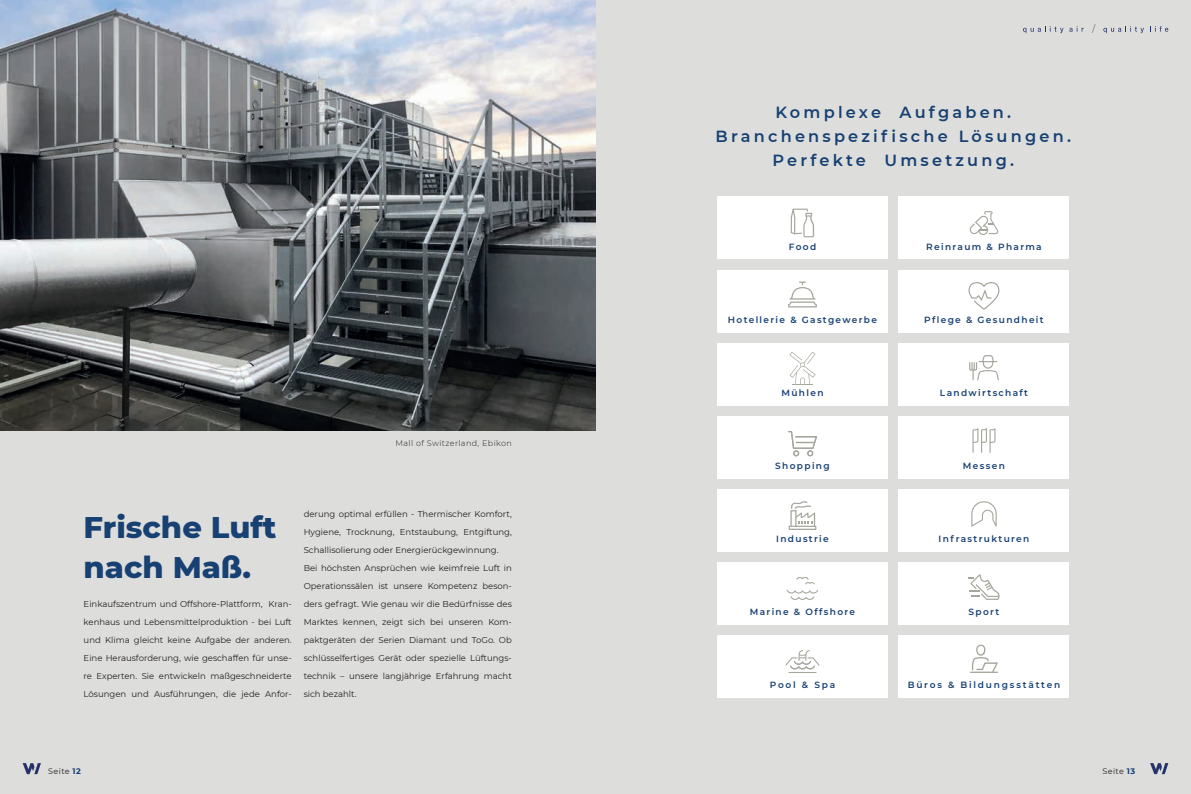
<style>
.page{position:relative;width:1191px;height:794px;background:#dddddb}
.page>*{position:absolute;margin:0;border:0;box-sizing:border-box;transform-origin:0 0}
.t1{font:800 30.5px/40px "Montserrat";color:#174073}
.t2{font:600 16.1px/24.1px "Montserrat";letter-spacing:.2em;color:#174073;text-align:center}
.t3{font:600 9px "Montserrat";letter-spacing:.15em;color:#174073}
.t4{font:600 9px "Montserrat";letter-spacing:.2em;color:#174073}
.t5{font:8.5px/18px "Montserrat";color:#231f20;text-align:justify}
.t6{font:300 8px "Montserrat";letter-spacing:.05em;color:#231f20}
.t7{font:8px "Montserrat";letter-spacing:.05em;color:#231f20}
.s1{font-weight:700;color:#174073}
</style>
<div class="page">
<svg style="left:1150px;top:763px;width:18px;height:11px"></svg>
<svg style="left:23px;top:763px;width:18px;height:11px"></svg>
<svg style="left:1091px;top:24px;width:4px;height:9px"></svg>
<svg style="left:1103px;top:26px;width:41px;height:7px"></svg>
<svg style="left:1150px;top:26px;width:18px;height:6px"></svg>
<svg style="left:1023px;top:26px;width:40px;height:7px"></svg>
<svg style="left:1069px;top:26px;width:14px;height:6px"></svg>
<img style="left:0;top:0;width:595px;height:430px">
<div style="left:717px;top:197px;width:170px;height:62px;background:#fff"></div>
<div style="left:717px;top:270px;width:170px;height:62px;background:#fff"></div>
<div style="left:717px;top:343px;width:170px;height:62px;background:#fff"></div>
<div style="left:717px;top:416px;width:170px;height:62px;background:#fff"></div>
<div style="left:717px;top:489px;width:170px;height:62px;background:#fff"></div>
<div style="left:717px;top:562px;width:170px;height:62px;background:#fff"></div>
<div style="left:717px;top:635px;width:170px;height:62px;background:#fff"></div>
<svg style="left:790px;top:209px;width:24px;height:28px"></svg>
<svg style="left:788px;top:281px;width:29px;height:26px"></svg>
<svg style="left:789px;top:352px;width:26px;height:33px"></svg>
<svg style="left:788px;top:431px;width:29px;height:25px"></svg>
<svg style="left:788px;top:501px;width:28px;height:29px"></svg>
<svg style="left:786px;top:590px;width:32px;height:10px"></svg>
<svg style="left:796px;top:577px;width:18px;height:7px"></svg>
<svg style="left:785px;top:650px;width:34px;height:23px"></svg>
<div style="left:899px;top:197px;width:170px;height:62px;background:#fff"></div>
<div style="left:899px;top:270px;width:170px;height:62px;background:#fff"></div>
<div style="left:899px;top:343px;width:170px;height:62px;background:#fff"></div>
<div style="left:899px;top:416px;width:170px;height:62px;background:#fff"></div>
<div style="left:899px;top:489px;width:170px;height:62px;background:#fff"></div>
<div style="left:899px;top:562px;width:170px;height:62px;background:#fff"></div>
<div style="left:899px;top:635px;width:170px;height:62px;background:#fff"></div>
<svg style="left:969px;top:211px;width:29px;height:24px"></svg>
<svg style="left:968px;top:282px;width:31px;height:28px"></svg>
<svg style="left:969px;top:355px;width:29px;height:25px"></svg>
<svg style="left:972px;top:428px;width:23px;height:25px"></svg>
<svg style="left:971px;top:501px;width:25px;height:25px"></svg>
<svg style="left:968px;top:574px;width:31px;height:26px"></svg>
<svg style="left:970px;top:644px;width:27px;height:29px"></svg>
<h2 class="t2" style="left:715px;top:99px;width:357px">Komplexe Aufgaben.<br>Branchenspezifische Lösungen.<br>Perfekte Umsetzung.</h2>
<p class="t6" style="left:395px;top:437px;width:118px">Mall of Switzerland, Ebikon</p>
<h1 class="t1" style="left:84px;top:505px;width:194px">Frische Luft nach Maß.</h1>
<p class="t5" style="left:84px;top:595px;width:210px">Einkaufszentrum und Offshore-Plattform, Kran&shy;kenhaus und Lebensmittelproduktion - bei Luft und Klima gleicht keine Aufgabe der anderen.<br>Eine Herausforderung, wie geschaffen für unse&shy;re Experten. Sie entwickeln maßgeschneiderte Lösungen und Ausführungen, die jede Anfor-</p>
<p class="t5" style="left:304px;top:504px;width:210px;text-align:left">derung optimal erfüllen - Thermischer Komfort, Hygiene, Trocknung, Entstaubung, Entgiftung, Schallisolierung oder Energierückgewinnung.<br>Bei höchsten Ansprüchen wie keimfreie Luft in Operationssälen ist unsere Kompetenz beson&shy;ders gefragt. Wie genau wir die Bedürfnisse des Marktes kennen, zeigt sich bei unseren Kom&shy;paktgeräten der Serien Diamant und ToGo. Ob schlüsselfertiges Gerät oder spezielle Lüftungs&shy;technik – unsere langjährige Erfahrung macht sich bezahlt.</p>
<p class="t3" style="left:788px;top:240px;width:29px">Food</p>
<p class="t3" style="left:926px;top:240px;width:117px">Reinraum &amp; Pharma</p>
<p class="t3" style="left:728px;top:313px;width:151px">Hotellerie &amp; Gastgewerbe</p>
<p class="t3" style="left:924px;top:313px;width:121px">Pflege &amp; Gesundheit</p>
<p class="t3" style="left:781px;top:386px;width:44px">Mühlen</p>
<p class="t3" style="left:940px;top:386px;width:90px">Landwirtschaft</p>
<p class="t3" style="left:775px;top:459px;width:56px">Shopping</p>
<p class="t3" style="left:963px;top:459px;width:43px">Messen</p>
<p class="t3" style="left:776px;top:532px;width:54px">Industrie</p>
<p class="t3" style="left:938px;top:532px;width:92px">Infrastrukturen</p>
<p class="t3" style="left:750px;top:605px;width:107px">Marine &amp; Offshore</p>
<p class="t3" style="left:968px;top:605px;width:32px">Sport</p>
<p class="t3" style="left:770px;top:679px;width:67px">Pool &amp; Spa</p>
<p class="t4" style="left:907px;top:679px;width:154px">Büros &amp; Bildungsstätten</p>
<p class="t7" style="left:48px;top:766px;width:34px">Seite <span class="s1">12</span></p>
<p class="t7" style="left:1102px;top:766px;width:34px">Seite <span class="s1">13</span></p>
</div>
